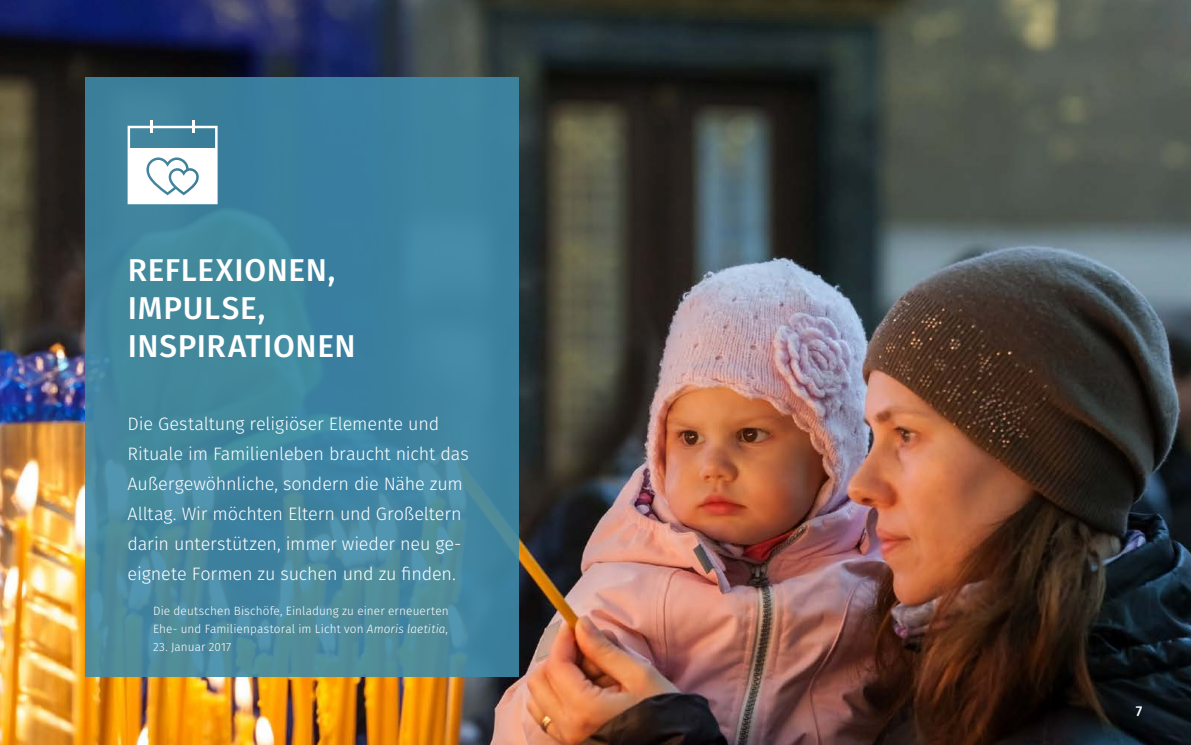
<style>
.page{position:relative;width:1191px;height:745px;background:#fff}
.page>*{position:absolute;margin:0;border:0;box-sizing:border-box;transform-origin:0 0}
.t1{font:500 31.5px/38.2px "Fira Sans";letter-spacing:.02em;color:#fff}
.t2{font:300 18px/30px "Fira Sans";letter-spacing:-.01em;color:#fff}
.t3{font:500 14.25px "Fira Sans";color:#fff}
.t4{font:300 12px/18px "Fira Sans";letter-spacing:.01em;color:#fff}
.s1{font-style:italic}
</style>
<div class="page">
<img style="left:0;top:0;width:1191px;height:744px">
<svg style="left:85px;top:76px;width:434px;height:600px;background:#42859e"></svg>
<svg style="left:128px;top:120px;width:90px;height:84px"></svg>
<h1 class="t1" style="left:128px;top:249px;width:229px">REFLEXIONEN,<br>IMPULSE,<br>INSPIRATIONEN</h1>
<p class="t2" style="left:128px;top:408px;width:343px">Die Gestaltung religiöser Elemente und Rituale im Familienleben braucht nicht das Außergewöhnliche, sondern die Nähe zum Alltag. Wir möchten Eltern und Großeltern darin unterstützen, immer wieder neu ge&shy;eignete Formen zu suchen und zu finden.</p>
<p class="t4" style="left:153px;top:601px;width:297px">Die deutschen Bischöfe, Einladung zu einer erneuerten<br>Ehe- und Familienpastoral im Licht von <span class="s1">Amoris laetitia</span>,</p>
<p class="t4" style="left:153px;top:637px;width:80px">23. Januar 2017</p>
<p class="t3" style="left:1135px;top:699px;width:8px">7</p>
</div>
